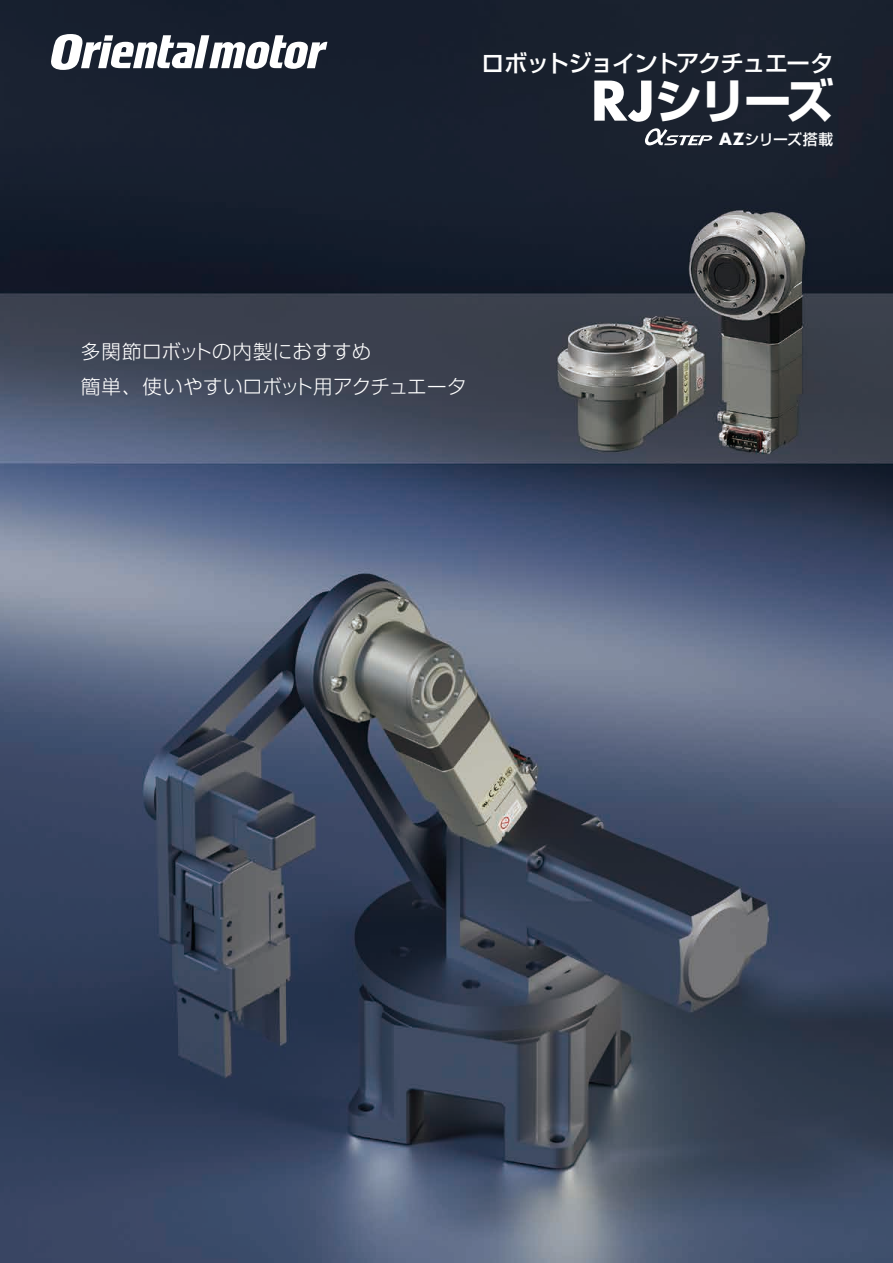
<style>
.page{position:relative;width:893px;height:1263px;background:#fff}
.page>*{position:absolute;margin:0;border:0;box-sizing:border-box;transform-origin:0 0}
.t1{font:700 47.85px "Shin Go Pro";color:#fff}
.t2{font:500 23.4px "Shin Go Pro";letter-spacing:-.065em;color:#fff}
.t3{font:300 19.5px/34.2px "Shin Go Pro";letter-spacing:.015em;color:#fff}
.t4{font:500 14.85px "Shin Go Pro";letter-spacing:-.02em;color:#fff}
.s1{font-family:"Futura Std";font-size:53.1px}
.s2{font-family:"Futura Std";font-weight:700;font-size:16.35px}
</style>
<div class="page">
<img style="left:0;top:0;width:893px;height:1263px">
<svg style="left:645px;top:128px;width:68px;height:17px"></svg>
<svg style="left:50px;top:34px;width:277px;height:36px"></svg>
<p class="t2" style="left:481px;top:43px;width:354px">ロボットジョイントアクチュエータ</p>
<h1 class="t1" style="left:591px;top:63px;width:245px"><span class="s1">RJ</span>シリーズ</h1>
<p class="t4" style="left:719px;top:127px;width:116px"><span class="s2">AZ</span>シリーズ搭載</p>
<p class="t3" style="left:81px;top:333px;width:387px">多関節ロボットの内製におすすめ<br>簡単、使いやすいロボット用アクチュエータ</p>
</div>
